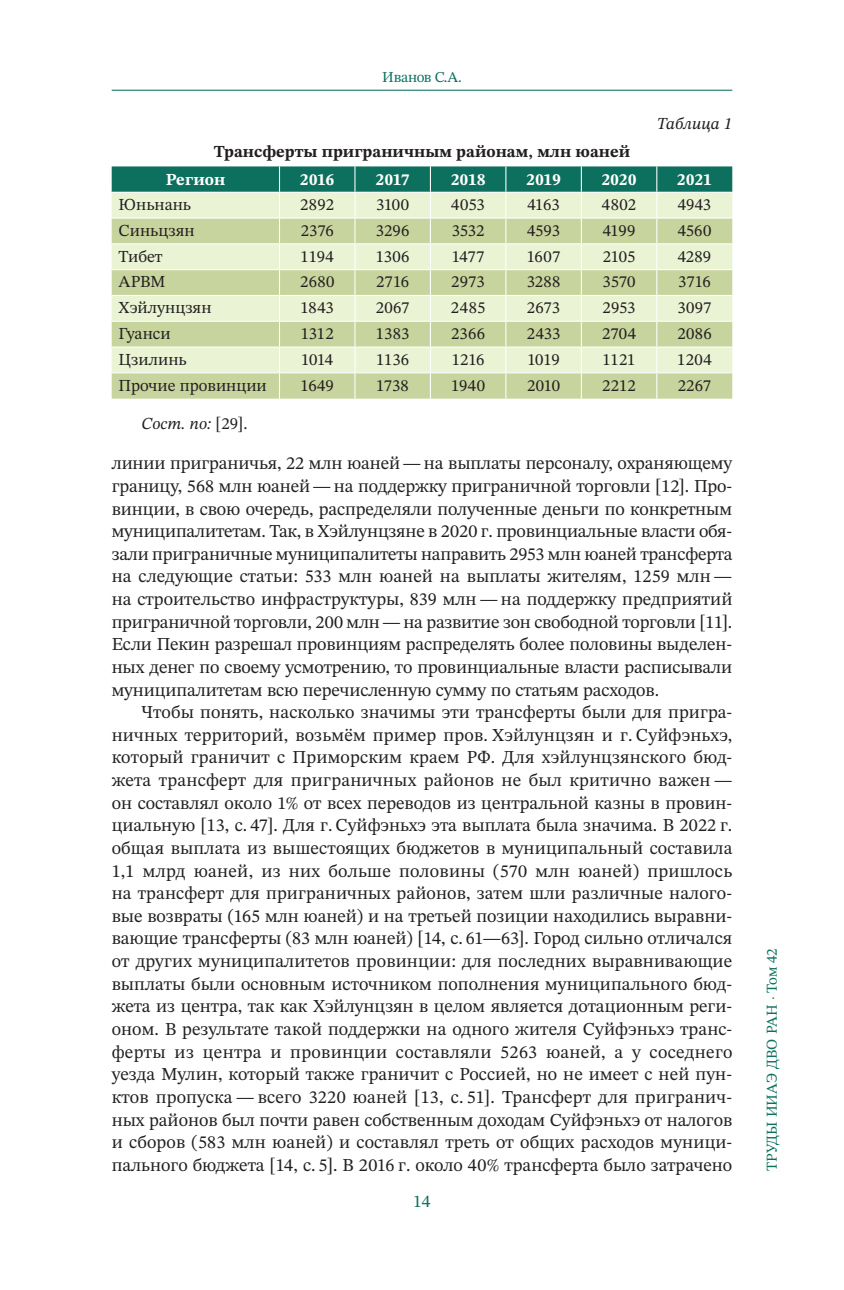
<style>
.page{position:relative;width:844px;height:1290px;background:#fff}
.page>*{position:absolute;margin:0;border:0;box-sizing:border-box;transform-origin:0 0}
.t1{font:18.2px/22.6px "STIX Two Text";letter-spacing:-.005em;color:#231f20;text-align:justify}
.t2{font:17.5px "STIX Two Text";color:#0d705e}
.t3{font:16.8px "STIX Two Text";color:#231f20}
.t4{font:700 16.8px "STIX Two Text";color:#231f20}
.t5{font:700 16.8px "STIX Two Text";letter-spacing:.015em;color:#fff}
.t6{font:italic 16.8px "STIX Two Text";color:#231f20}
.t7{font:15.05px "STIX Two Text";letter-spacing:-.005em;color:#0d705e}
.s1{font-style:normal}
.s2{font-size:13.3px}
</style>
<div class="page">
<svg style="left:112px;top:166px;width:620px;height:233px;background:#c4d7b1"></svg>
<hr style="left:112px;top:192px;width:167px;height:1px;background:#fff">
<hr style="left:279px;top:192px;width:76px;height:1px;background:#fff">
<hr style="left:355px;top:192px;width:75px;height:1px;background:#fff">
<hr style="left:430px;top:192px;width:75px;height:1px;background:#fff">
<hr style="left:505px;top:192px;width:76px;height:1px;background:#fff">
<hr style="left:581px;top:192px;width:75px;height:1px;background:#fff">
<hr style="left:656px;top:192px;width:76px;height:1px;background:#fff">
<hr style="left:112px;top:90px;width:620px;height:1px;background:#0d705e">
<p class="t7" style="left:382px;top:66px;width:81px">Иванов С.А.</p>
<p class="t6" style="left:656px;top:111px;width:77px">Таблица 1</p>
<p class="t4" style="left:214px;top:139px;width:418px">Трансферты приграничным районам, млн юаней</p>
<p class="t5" style="left:166px;top:168px;width:61px">Регион</p>
<p class="t5" style="left:300px;top:168px;width:36px">2016</p>
<p class="t5" style="left:376px;top:168px;width:35px">2017</p>
<p class="t5" style="left:451px;top:168px;width:36px">2018</p>
<p class="t5" style="left:526px;top:168px;width:36px">2019</p>
<p class="t5" style="left:601px;top:168px;width:36px">2020</p>
<p class="t5" style="left:677px;top:168px;width:36px">2021</p>
<p class="t3" style="left:119px;top:192px;width:74px">Юньнань</p>
<p class="t3" style="left:300px;top:192px;width:35px">2892</p>
<p class="t3" style="left:376px;top:192px;width:35px">3100</p>
<p class="t3" style="left:451px;top:192px;width:35px">4053</p>
<p class="t3" style="left:527px;top:192px;width:34px">4163</p>
<p class="t3" style="left:601px;top:192px;width:36px">4802</p>
<p class="t3" style="left:677px;top:192px;width:35px">4943</p>
<p class="t3" style="left:119px;top:218px;width:77px">Синьцзян</p>
<p class="t3" style="left:300px;top:218px;width:34px">2376</p>
<p class="t3" style="left:376px;top:218px;width:35px">3296</p>
<p class="t3" style="left:451px;top:218px;width:34px">3532</p>
<p class="t3" style="left:527px;top:218px;width:35px">4593</p>
<p class="t3" style="left:602px;top:218px;width:34px">4199</p>
<p class="t3" style="left:677px;top:218px;width:35px">4560</p>
<p class="t3" style="left:119px;top:244px;width:45px">Тибет</p>
<p class="t3" style="left:300px;top:244px;width:35px">1194</p>
<p class="t3" style="left:375px;top:244px;width:35px">1306</p>
<p class="t3" style="left:451px;top:244px;width:34px">1477</p>
<p class="t3" style="left:526px;top:244px;width:35px">1607</p>
<p class="t3" style="left:602px;top:244px;width:34px">2105</p>
<p class="t3" style="left:677px;top:244px;width:35px">4289</p>
<p class="t3" style="left:119px;top:270px;width:49px">АРВМ</p>
<p class="t3" style="left:300px;top:270px;width:36px">2680</p>
<p class="t3" style="left:376px;top:270px;width:34px">2716</p>
<p class="t3" style="left:451px;top:270px;width:35px">2973</p>
<p class="t3" style="left:526px;top:270px;width:35px">3288</p>
<p class="t3" style="left:602px;top:270px;width:34px">3570</p>
<p class="t3" style="left:678px;top:270px;width:34px">3716</p>
<p class="t3" style="left:119px;top:296px;width:94px">Хэйлунцзян</p>
<p class="t3" style="left:300px;top:296px;width:35px">1843</p>
<p class="t3" style="left:375px;top:296px;width:35px">2067</p>
<p class="t3" style="left:451px;top:296px;width:36px">2485</p>
<p class="t3" style="left:526px;top:296px;width:35px">2673</p>
<p class="t3" style="left:602px;top:296px;width:35px">2953</p>
<p class="t3" style="left:677px;top:296px;width:36px">3097</p>
<p class="t3" style="left:119px;top:321px;width:53px">Гуанси</p>
<p class="t3" style="left:300px;top:321px;width:34px">1312</p>
<p class="t3" style="left:376px;top:321px;width:35px">1383</p>
<p class="t3" style="left:451px;top:321px;width:35px">2366</p>
<p class="t3" style="left:526px;top:321px;width:35px">2433</p>
<p class="t3" style="left:602px;top:321px;width:36px">2704</p>
<p class="t3" style="left:677px;top:321px;width:36px">2086</p>
<p class="t3" style="left:119px;top:347px;width:70px">Цзилинь</p>
<p class="t3" style="left:301px;top:347px;width:34px">1014</p>
<p class="t3" style="left:376px;top:347px;width:35px">1136</p>
<p class="t3" style="left:451px;top:347px;width:34px">1216</p>
<p class="t3" style="left:527px;top:347px;width:34px">1019</p>
<p class="t3" style="left:602px;top:347px;width:35px">1121</p>
<p class="t3" style="left:677px;top:347px;width:36px">1204</p>
<p class="t3" style="left:119px;top:373px;width:150px">Прочие провинции</p>
<p class="t3" style="left:300px;top:373px;width:35px">1649</p>
<p class="t3" style="left:376px;top:373px;width:34px">1738</p>
<p class="t3" style="left:451px;top:373px;width:36px">1940</p>
<p class="t3" style="left:527px;top:373px;width:34px">2010</p>
<p class="t3" style="left:602px;top:373px;width:35px">2212</p>
<p class="t3" style="left:677px;top:373px;width:35px">2267</p>
<p class="t6" style="left:141px;top:411px;width:108px">Сост. по: <span class="s1">[29].</span></p>
<p class="t1" style="left:112px;top:452px;width:622px">линии приграничья, 22 млн юаней — на выплаты персоналу, охраняющему границу, 568 млн юаней — на поддержку приграничной торговли [12]. Про&shy;винции, в свою очередь, распределяли полученные деньги по конкретным муниципалитетам. Так, в Хэйлунцзяне в 2020 г. провинциальные власти обя&shy;зали приграничные муниципалитеты направить 2953 млн юаней трансферта на следующие статьи: 533 млн юаней на выплаты жителям, 1259 млн — на строительство инфраструктуры, 839 млн — на поддержку предприятий приграничной торговли, 200 млн — на развитие зон свободной торговли [11].<br>Если Пекин разрешал провинциям распределять более половины выделен&shy;ных денег по своему усмотрению, то провинциальные власти расписывали муниципалитетам всю перечисленную сумму по статьям расходов.</p>
<p class="t1" style="left:112px;top:701px;width:622px;text-indent:30px">Чтобы понять, насколько значимы эти трансферты были для пригра&shy;ничных территорий, возьмём пример пров. Хэйлунцзян и г. Суйфэньхэ, который граничит с Приморским краем РФ. Для хэйлунцзянского бюд&shy;жета трансферт для приграничных районов не был критично важен — он составлял около 1% от всех переводов из центральной казны в провин&shy;циальную [13, с. 47]. Для г. Суйфэньхэ эта выплата была значима. В 2022 г. общая выплата из вышестоящих бюджетов в муниципальный составила 1,1 млрд юаней, из них больше половины (570 млн юаней) пришлось на трансферт для приграничных районов, затем шли различные налого&shy;вые возвраты (165 млн юаней) и на третьей позиции находились выравни&shy;вающие трансферты (83 млн юаней) [14, с. 61—63]. Город сильно отличался от других муниципалитетов провинции: для последних выравнивающие выплаты были основным источником пополнения муниципального бюд&shy;жета из центра, так как Хэйлунцзян в целом является дотационным реги&shy;оном. В результате такой поддержки на одного жителя Суйфэньхэ транс&shy;ферты из центра и провинции составляли 5263 юаней, а у соседнего уезда Мулин, который также граничит с Россией, но не имеет с ней пун&shy;ктов пропуска — всего 3220 юаней [13, с. 51]. Трансферт для пригранич&shy;ных районов был почти равен собственным доходам Суйфэньхэ от налогов и сборов (583 млн юаней) и составлял треть от общих расходов муници&shy;пального бюджета [14, с. 5]. В 2016 г. около 40% трансферта было затрачено</p>
<p class="t2" style="left:413px;top:1189px;width:19px">14</p>
<p class="t7" style="left:761px;top:1171px;width:224px;rotate:-90deg">ТРУДЫ ИИАЭ ДВО РАН <span class="s2">·</span> Том 42</p>
</div>
